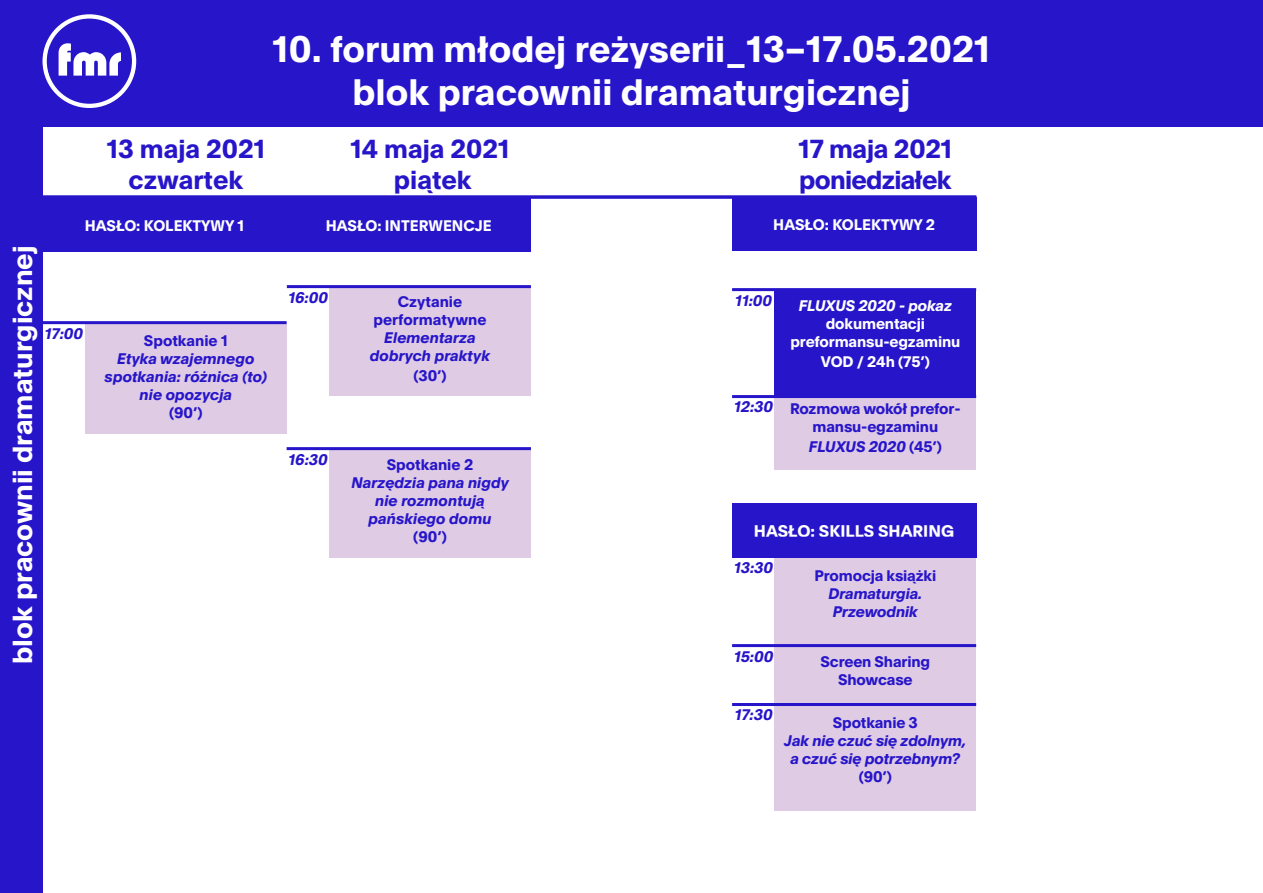
<style>
.page{position:relative;width:1263px;height:893px;background:#fff}
.page>*{position:absolute;margin:0;border:0;box-sizing:border-box;transform-origin:0 0}
.t1{font:700 36px/43.2px "Plain";color:#fff;text-align:center}
.t2{font:700 27px "Plain";color:#fff}
.t3{font:700 25.5px/30.6px "Plain";color:#2715ca;text-align:center}
.t4{font:700 25.5px/30.6px "Plain";letter-spacing:-.03em;color:#2715ca}
.t5{font:700 16.5px "Plain";color:#fff}
.t6{font:italic 700 15px/18px "Plain";color:#2715ca;text-align:center}
.t7{font:700 15px/18px "Plain";letter-spacing:-.01em;color:#2715ca;text-align:center}
.t8{font:700 15px/18px "Plain";letter-spacing:-.01em;color:#fff;text-align:center}
.t9{font:italic 700 15px "Plain";color:#2715ca}
.t10{font:italic 700 15px "Plain";letter-spacing:-.01em;color:#fff}
.s1{font-style:normal}
</style>
<div class="page">
<div style="left:0;top:0;width:1263px;height:126px;background:#2715ca"></div>
<div style="left:85px;top:324px;width:202px;height:109px;background:#dfcce4"></div>
<div style="left:287px;top:197px;width:244px;height:55px;background:#2715ca"></div>
<div style="left:732px;top:197px;width:244px;height:54px;background:#2715ca"></div>
<div style="left:42px;top:198px;width:245px;height:53px;background:#2715ca"></div>
<div style="left:732px;top:502px;width:244px;height:55px;background:#2715ca"></div>
<div style="left:329px;top:288px;width:202px;height:108px;background:#dfcce4"></div>
<div style="left:329px;top:450px;width:202px;height:108px;background:#dfcce4"></div>
<div style="left:775px;top:291px;width:201px;height:104px;background:#2715ca"></div>
<div style="left:775px;top:706px;width:201px;height:104px;background:#dfcce4"></div>
<div style="left:775px;top:647px;width:201px;height:58px;background:#dfcce4"></div>
<div style="left:775px;top:558px;width:201px;height:87px;background:#dfcce4"></div>
<div style="left:775px;top:398px;width:201px;height:71px;background:#dfcce4"></div>
<hr style="left:0;top:196px;width:976px;height:3px;background:#2715ca">
<hr style="left:287px;top:447px;width:244px;height:3px;background:#2715ca">
<hr style="left:43px;top:321px;width:244px;height:3px;background:#2715ca">
<hr style="left:287px;top:285px;width:244px;height:3px;background:#2715ca">
<hr style="left:732px;top:288px;width:244px;height:3px;background:#2715ca">
<hr style="left:732px;top:703px;width:244px;height:3px;background:#2715ca">
<hr style="left:732px;top:644px;width:244px;height:3px;background:#2715ca">
<hr style="left:732px;top:395px;width:244px;height:3px;background:#2715ca">
<div style="left:43px;top:14px;width:93px;height:94px;border:4px solid #fff;border-radius:50%"></div>
<svg style="left:59px;top:43px;width:62px;height:33px"></svg>
<div style="left:0;top:125px;width:43px;height:768px;background:#2715ca"></div>
<h1 class="t1" style="left:273px;top:26px;width:719px">10. forum młodej reżyserii_13–17.05.2021 blok pracownii dramaturgicznej</h1>
<h3 class="t3" style="left:107px;top:133px;width:160px">13 maja 2021 czwartek</h3>
<h3 class="t3" style="left:350px;top:133px;width:161px">14 maja 2021 piątek</h3>
<h3 class="t4" style="left:799px;top:133px;width:155px">17 maja 2021 poniedziałek</h3>
<p class="t8" style="left:85px;top:216px;width:161px">HASŁO: KOLEKTYWY 1</p>
<p class="t8" style="left:326px;top:216px;width:167px">HASŁO: INTERWENCJE</p>
<p class="t8" style="left:773px;top:215px;width:163px">HASŁO: KOLEKTYWY 2</p>
<h2 class="t2" style="left:3px;top:664px;width:421px;rotate:-90deg">blok pracownii dramaturgicznej</h2>
<p class="t9" style="left:44px;top:322px;width:43px">17:00</p>
<p class="t7" style="left:144px;top:331px;width:85px">Spotkanie 1</p>
<p class="t6" style="left:105px;top:349px;width:164px">Etyka wzajemnego spotkania: różnica (to) nie opozycja</p>
<p class="t7" style="left:169px;top:403px;width:35px">(90’)</p>
<p class="t9" style="left:288px;top:286px;width:45px">16:00</p>
<p class="t9" style="left:735px;top:289px;width:42px">11:00</p>
<p class="t7" style="left:373px;top:292px;width:114px">Czytanie performatywne</p>
<p class="t6" style="left:370px;top:328px;width:122px">Elementarza dobrych praktyk</p>
<p class="t7" style="left:413px;top:366px;width:35px">(30’)</p>
<p class="t10" style="left:799px;top:295px;width:155px">FLUXUS 2020 - pokaz</p>
<p class="t8" style="left:790px;top:314px;width:171px">dokumentacji preformansu-egzaminu</p>
<p class="t8" style="left:821px;top:352px;width:111px">VOD / 24h (75’)</p>
<p class="t9" style="left:288px;top:448px;width:44px">16:30</p>
<p class="t7" style="left:387px;top:455px;width:88px">Spotkanie 2</p>
<p class="t6" style="left:351px;top:473px;width:159px">Narzędzia pana nigdy nie rozmontują pańskiego domu</p>
<p class="t7" style="left:413px;top:527px;width:35px">(90’)</p>
<p class="t9" style="left:733px;top:396px;width:44px">12:30</p>
<p class="t7" style="left:790px;top:399px;width:172px">Rozmowa wokół prefor&shy;mansu-egzaminu</p>
<p class="t6" style="left:809px;top:437px;width:134px">FLUXUS 2020 <span class="s1">(45’)</span></p>
<p class="t5" style="left:754px;top:519px;width:202px">HASŁO: SKILLS SHARING</p>
<p class="t9" style="left:733px;top:556px;width:44px">13:30</p>
<p class="t7" style="left:814px;top:566px;width:123px">Promocja książki</p>
<p class="t6" style="left:828px;top:584px;width:95px;text-align:left">Dramaturgia.<br>Przewodnik</p>
<p class="t9" style="left:733px;top:646px;width:44px">15:00</p>
<p class="t9" style="left:734px;top:704px;width:43px">17:30</p>
<p class="t7" style="left:820px;top:652px;width:111px">Screen Sharing<br>Showcase</p>
<p class="t7" style="left:833px;top:713px;width:86px">Spotkanie 3</p>
<p class="t6" style="left:784px;top:731px;width:184px">Jak nie czuć się zdolnym, a czuć się potrzebnym?</p>
<p class="t7" style="left:859px;top:767px;width:34px">(90’)</p>
</div>
